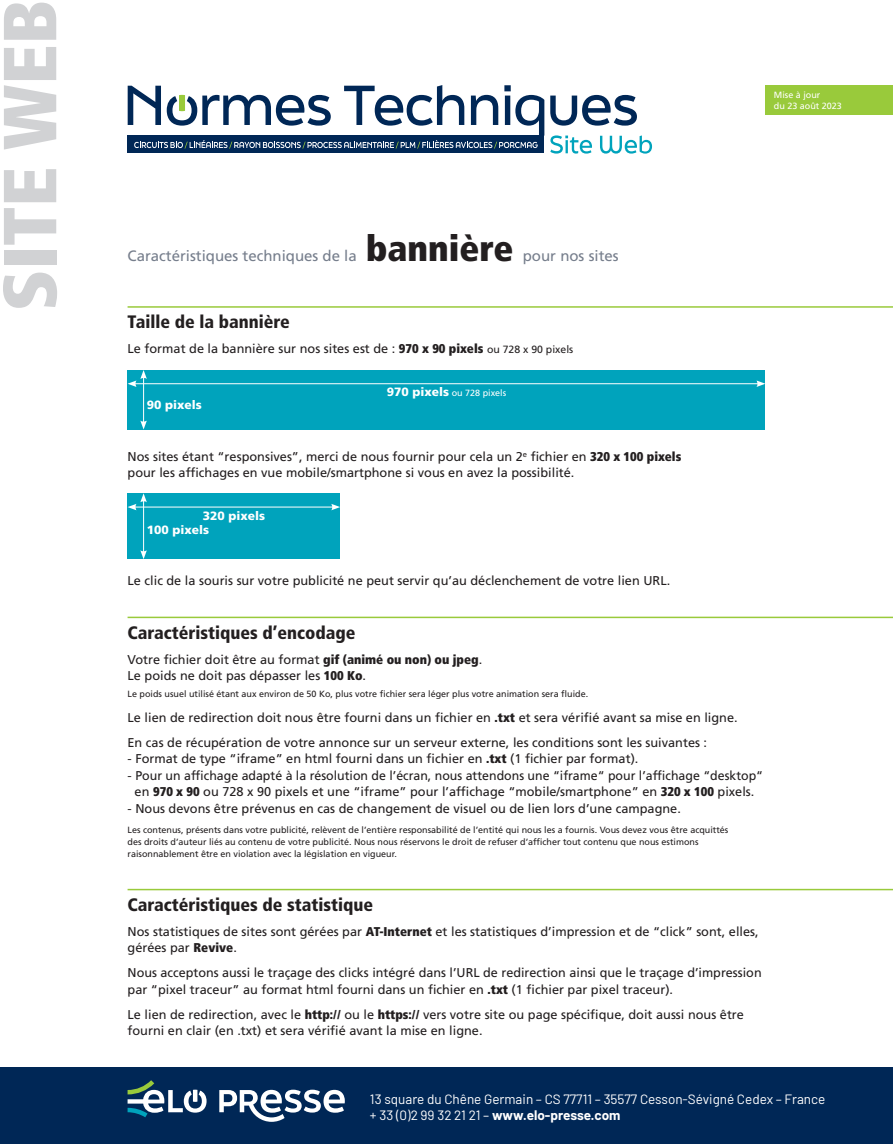
<style>
.page{position:relative;width:893px;height:1144px;background:#fff}
.page>*{position:absolute;margin:0;border:0;box-sizing:border-box;transform-origin:0 0}
.t1{font:900 condensed 75px "Frutiger LT Std";color:#d1d2d4}
.t2{font:900 condensed 36px "Frutiger LT Std";color:#231f20}
.t3{font:900 condensed 18px "Frutiger LT Std";color:#231f20}
.t4{font:15px "Frutiger LT Std";color:#767e8c}
.t5{font:13.5px/16.5px "Barlow";color:#fff}
.t6{font:12.75px/16.5px "Frutiger LT Std";color:#231f20}
.t7{font:900 12px/14.4px "Frutiger LT Std";color:#fff}
.t8{font:9px/12px "Frutiger LT Std";color:#231f20}
.t9{font:9px/10.5px "Frutiger LT Std";color:#fff}
.s1{font-weight:900;font-stretch:condensed}
.s2{font-size:10.5px}
.s3{font-weight:900;font-size:12px}
.s4{font-weight:700}
</style>
<div class="page">
<hr style="left:128px;top:617px;width:765px;height:1px;background:#99ca3b">
<hr style="left:128px;top:889px;width:765px;height:1px;background:#99ca3b">
<hr style="left:128px;top:306px;width:765px;height:2px;background:#99ca3b">
<div style="left:128px;top:493px;width:212px;height:66px;background:#00a3bc"></div>
<hr style="left:134px;top:507px;width:200px;height:1px;background:#fff">
<svg style="left:331px;top:504px;width:9px;height:6px"></svg>
<hr style="left:143px;top:500px;width:1px;height:53px;background:#fff">
<svg style="left:128px;top:493px;width:19px;height:17px"></svg>
<svg style="left:140px;top:550px;width:7px;height:9px"></svg>
<div style="left:128px;top:370px;width:637px;height:59px;background:#00a3bc"></div>
<hr style="left:134px;top:383px;width:625px;height:1px;background:#fff">
<svg style="left:756px;top:380px;width:9px;height:7px"></svg>
<hr style="left:143px;top:376px;width:1px;height:47px;background:#fff">
<svg style="left:128px;top:370px;width:19px;height:17px"></svg>
<svg style="left:140px;top:420px;width:7px;height:9px"></svg>
<div style="left:0;top:1067px;width:893px;height:77px;background:#002756"></div>
<svg style="left:128px;top:1080px;width:79px;height:37px"></svg>
<svg style="left:219px;top:1089px;width:126px;height:33px"></svg>
<svg style="left:550px;top:135px;width:42px;height:19px"></svg>
<svg style="left:600px;top:135px;width:52px;height:19px"></svg>
<div style="left:128px;top:136px;width:416px;height:17px;background:#002756"></div>
<svg style="left:550px;top:95px;width:87px;height:31px"></svg>
<svg style="left:128px;top:85px;width:416px;height:64px"></svg>
<div style="left:765px;top:85px;width:128px;height:30px;background:#99ca3b"></div>
<h1 class="t1" style="left:-16px;top:311px;width:313px;rotate:-90deg">SITE WEB</h1>
<p class="t9" style="left:774px;top:90px;width:70px">Mise à jour<br>du 23 août 2023</p>
<p class="t4" style="left:128px;top:247px;width:231px">Caractéristiques techniques de la</p>
<h2 class="t2" style="left:366px;top:226px;width:149px">bannière</h2>
<p class="t4" style="left:523px;top:247px;width:97px">pour nos sites</p>
<h3 class="t3" style="left:128px;top:311px;width:164px">Taille de la bannière</h3>
<p class="t6" style="left:128px;top:341px;width:447px">Le format de la bannière sur nos sites est de : <span class="s1">970 x 90 pixels</span> <span class="s2">ou 728 x 90 pixels</span></p>
<p class="t7" style="left:147px;top:397px;width:57px">90 pixels</p>
<p class="t9" style="left:387px;top:388px;width:121px"><span class="s3">970 pixels</span> ou 728 pixels</p>
<p class="t6" style="left:128px;top:448px;width:555px">Nos sites étant “responsives”, merci de nous fournir pour cela un 2<sup>e</sup> fichier en <span class="s1">320 x 100 pixels </span>pour les affichages en vue mobile/smartphone si vous en avez la possibilité.</p>
<p class="t7" style="left:147px;top:508px;width:120px;text-indent:56px">320 pixels<br>100 pixels</p>
<p class="t6" style="left:128px;top:572px;width:544px">Le clic de la souris sur votre publicité ne peut servir qu’au déclenchement de votre lien URL.</p>
<h3 class="t3" style="left:128px;top:621px;width:230px">Caractéristiques d’encodage</h3>
<p class="t6" style="left:128px;top:651px;width:356px">Votre fichier doit être au format <span class="s1">gif (animé ou non) ou jpeg</span>.<br>Le poids ne doit pas dépasser les <span class="s1">100 Ko</span>.</p>
<p class="t8" style="left:128px;top:687px;width:462px">Le poids usuel utilisé étant aux environ de 50 Ko, plus votre fichier sera léger plus votre animation sera fluide.</p>
<p class="t6" style="left:128px;top:705px;width:612px;line-height:25px">Le lien de redirection doit nous être fourni dans un fichier en <span class="s1">.txt</span> et sera vérifié avant sa mise en ligne.<br>En cas de récupération de votre annonce sur un serveur externe, les conditions sont les suivantes :</p>
<p class="t6" style="left:128px;top:750px;width:512px">- Format de type “iframe” en html fourni dans un fichier en <span class="s1">.txt</span> (1 fichier par format).</p>
<p class="t6" style="left:128px;top:767px;width:637px;text-align:center">- Pour un affichage adapté à la résolution de l’écran, nous attendons une “iframe“ pour l’affichage “desktop“ en <span class="s1">970 x 90</span> ou 728 x 90 pixels et une “iframe” pour l’affichage “mobile/smartphone” en <span class="s1">320 x 100</span> pixels.</p>
<p class="t6" style="left:128px;top:800px;width:555px">- Nous devons être prévenus en cas de changement de visuel ou de lien lors d’une campagne.</p>
<p class="t8" style="left:128px;top:824px;width:602px">Les contenus, présents dans votre publicité, relèvent de l’entière responsabilité de l’entité qui nous les a fournis. Vous devez vous être acquittés des droits d’auteur liés au contenu de votre publicité. Nous nous réservons le droit de refuser d’afficher tout contenu que nous estimons raisonnablement être en violation avec la législation en vigueur.</p>
<h3 class="t3" style="left:128px;top:894px;width:247px">Caractéristiques de statistique</h3>
<p class="t6" style="left:128px;top:923px;width:633px">Nos statistiques de sites sont gérées par <span class="s1">AT-Internet</span> et les statistiques d’impression et de “click” sont, elles, gérées par <span class="s1">Revive</span>.</p>
<p class="t6" style="left:128px;top:965px;width:636px">Nous acceptons aussi le traçage des clicks intégré dans l’URL de redirection ainsi que le traçage d’impression par “pixel traceur” au format html fourni dans un fichier en <span class="s1">.txt</span> (1 fichier par pixel traceur).</p>
<p class="t6" style="left:128px;top:1006px;width:618px">Le lien de redirection, avec le <span class="s1">http://</span> ou le <span class="s1">https://</span> vers votre site ou page spécifique, doit aussi nous être fourni en clair (en .txt) et sera vérifié avant la mise en ligne.</p>
<p class="t5" style="left:370px;top:1090px;width:457px">13 square du Chêne Germain – CS 77711 – 35577 Cesson-Sévigné Cedex – France + 33 (0)2 99 32 21 21 – <span class="s4">www.elo-presse.com</span></p>
</div>
